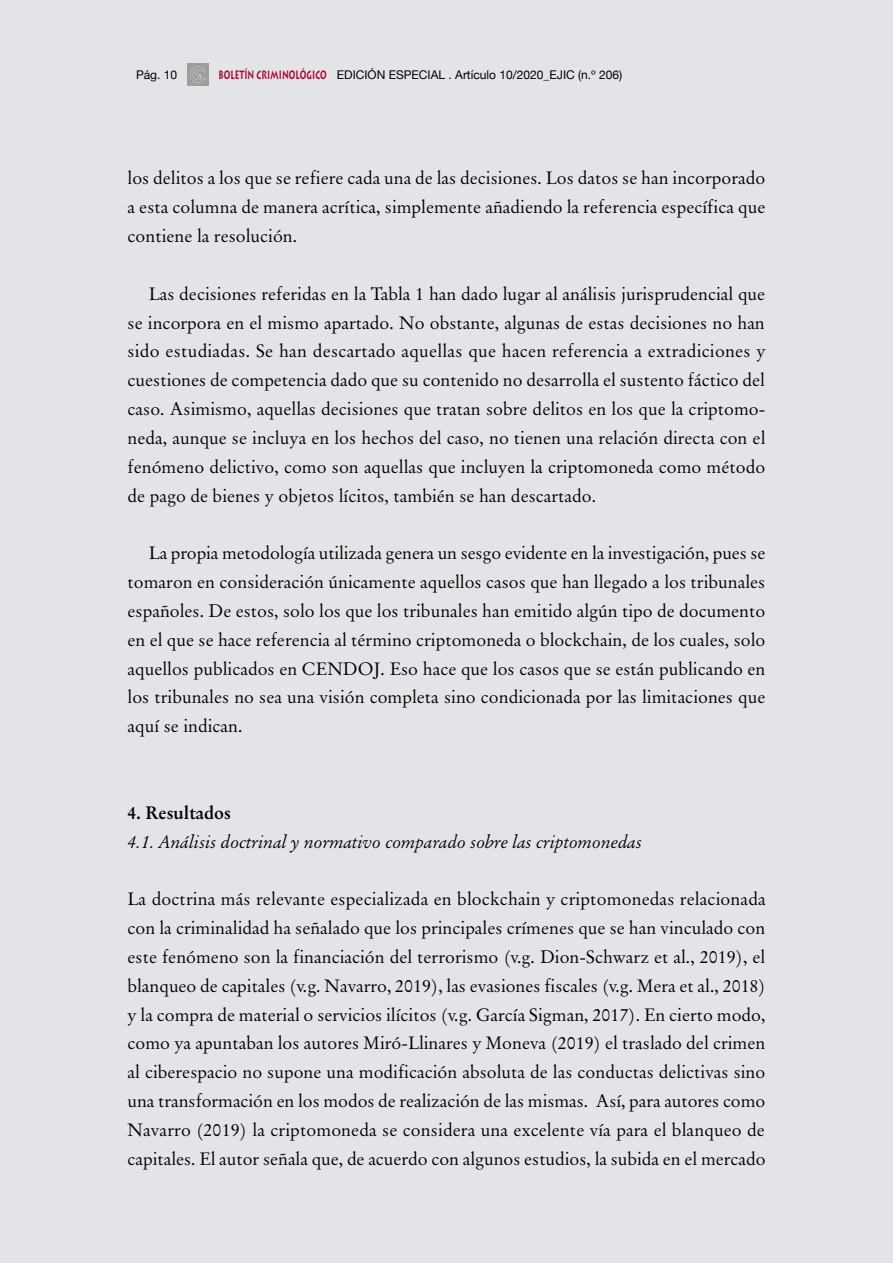
<style>
.page{position:relative;width:893px;height:1263px;background:#e3e4e8}
.page>*{position:absolute;margin:0;border:0;box-sizing:border-box;transform-origin:0 0}
.t1{font:18px/28.8px "Original Garamond BT";color:#000;text-align:justify}
.t2{font:italic 18px "Original Garamond BT";color:#000}
.t3{font:700 18px "Original Garamond BT";color:#000}
.t4{font:12px "Helvetica Neue";color:#000}
.s1{font-family:"Lithos";font-weight:700;color:#ac0935}
</style>
<div class="page">
<img style="left:187px;top:64px;width:21px;height:21px">
<p class="t4" style="left:136px;top:68px;width:43px">Pág. 10</p>
<p class="t4" style="left:218px;top:68px;width:405px"><span class="s1">BOLETÍN CRIMINOLÓGICO</span> EDICIÓN ESPECIAL . Artículo 10/2020_EJIC (n.º 206)</p>
<p class="t1" style="left:128px;top:164px;width:639px">los delitos a los que se refiere cada una de las decisiones. Los datos se han incorporado a esta columna de manera acrítica, simplemente añadiendo la referencia específica que contiene la resolución.</p>
<p class="t1" style="left:128px;top:279px;width:640px;text-indent:21px">Las decisiones referidas en la Tabla 1 han dado lugar al análisis jurisprudencial que se incorpora en el mismo apartado. No obstante, algunas de estas decisiones no han sido estudiadas. Se han descartado aquellas que hacen referencia a extradiciones y cuestiones de competencia dado que su contenido no desarrolla el sustento fáctico del caso. Asimismo, aquellas decisiones que tratan sobre delitos en los que la criptomo&shy;neda, aunque se incluya en los hechos del caso, no tienen una relación directa con el fenómeno delictivo, como son aquellas que incluyen la criptomoneda como método de pago de bienes y objetos lícitos, también se han descartado.</p>
<p class="t1" style="left:128px;top:539px;width:639px;text-indent:21px">La propia metodología utilizada genera un sesgo evidente en la investigación, pues se tomaron en consideración únicamente aquellos casos que han llegado a los tribunales españoles. De estos, solo los que los tribunales han emitido algún tipo de documento en el que se hace referencia al término criptomoneda o blockchain, de los cuales, solo aquellos publicados en CENDOJ. Eso hace que los casos que se están publicando en los tribunales no sea una visión completa sino condicionada por las limitaciones que aquí se indican.</p>
<p class="t3" style="left:128px;top:801px;width:105px">4. Resultados</p>
<p class="t2" style="left:128px;top:830px;width:516px">4.1. Análisis doctrinal y normativo comparado sobre las criptomonedas</p>
<p class="t1" style="left:128px;top:884px;width:640px">La doctrina más relevante especializada en blockchain y criptomonedas relacionada con la criminalidad ha señalado que los principales crímenes que se han vinculado con este fenómeno son la financiación del terrorismo (v.g. Dion-Schwarz et al., 2019), el blanqueo de capitales (v.g. Navarro, 2019), las evasiones fiscales (v.g. Mera et al., 2018) y la compra de material o servicios ilícitos (v.g. García Sigman, 2017). En cierto modo, como ya apuntaban los autores Miró-Llinares y Moneva (2019) el traslado del crimen al ciberespacio no supone una modificación absoluta de las conductas delictivas sino una transformación en los modos de realización de las mismas. Así, para autores como Navarro (2019) la criptomoneda se considera una excelente vía para el blanqueo de capitales. El autor señala que, de acuerdo con algunos estudios, la subida en el mercado</p>
</div>
